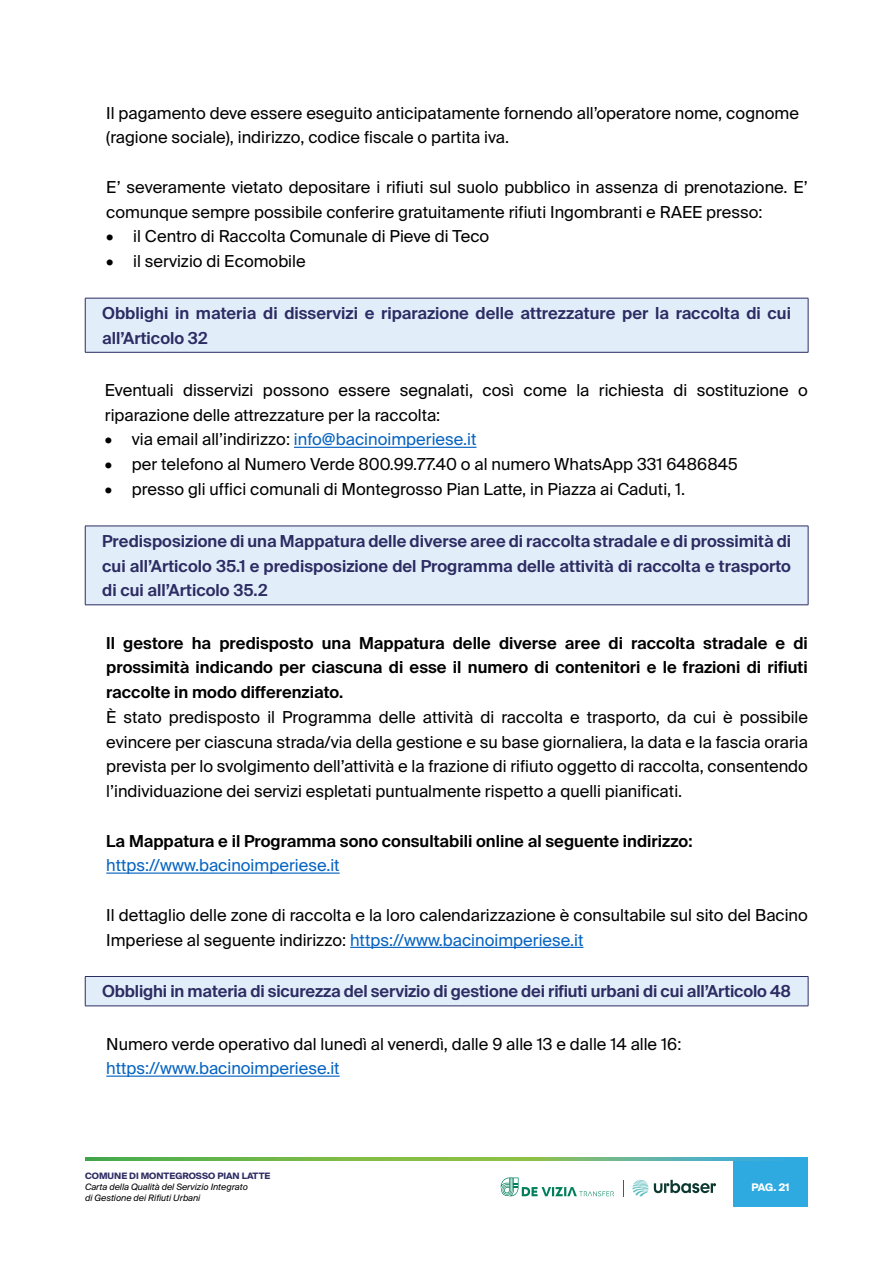
<style>
.page{position:relative;width:893px;height:1263px;background:#fff}
.page>*{position:absolute;margin:0;border:0;box-sizing:border-box;transform-origin:0 0}
.t1{font:16.5px/24.8px "Suisse Intl";color:#000}
.t2{font:600 16.5px/24.8px "Suisse Intl";color:#2d2c63}
.t3{font:600 16.5px/24.8px "Suisse Intl";color:#000;text-align:justify}
.t4{font:16.5px "Suisse Intl";color:#0563c1}
.t5{font:700 10.5px "Suisse Intl";color:#fff}
.t6{font:italic 8.85px/10.8px "Suisse Intl";color:#000}
.t7{font:700 8.85px "Suisse Intl";color:#2d2c63}
.s1{color:#0563c1}
</style>
<div class="page">
<div style="left:733px;top:1161px;width:75px;height:46px;background:#2eaae0"></div>
<svg style="left:85px;top:1158px;width:723px;height:3px;background:#6ab66c"></svg>
<svg style="left:654px;top:1180px;width:62px;height:13px"></svg>
<svg style="left:632px;top:1180px;width:16px;height:16px"></svg>
<svg style="left:501px;top:1177px;width:113px;height:19px"></svg>
<svg style="left:623px;top:1180px;width:1px;height:16px"></svg>
<hr style="left:294px;top:447px;width:182px;height:1px;background:#0563c1">
<hr style="left:106px;top:872px;width:234px;height:2px;background:#0563c1">
<hr style="left:350px;top:947px;width:233px;height:1px;background:#0563c1">
<hr style="left:106px;top:1075px;width:234px;height:2px;background:#0563c1">
<div style="left:85px;top:298px;width:723px;height:54px;background:#e1eefa"></div>
<hr style="left:85px;top:298px;width:723px;height:1px;background:#2d2c63">
<hr style="left:85px;top:298px;width:1px;height:54px;background:#2d2c63">
<hr style="left:808px;top:298px;width:1px;height:54px;background:#2d2c63">
<hr style="left:85px;top:352px;width:723px;height:1px;background:#2d2c63">
<div style="left:85px;top:526px;width:723px;height:79px;background:#e1eefa"></div>
<hr style="left:85px;top:526px;width:723px;height:1px;background:#2d2c63">
<hr style="left:85px;top:526px;width:1px;height:79px;background:#2d2c63">
<hr style="left:808px;top:526px;width:1px;height:79px;background:#2d2c63">
<hr style="left:85px;top:604px;width:723px;height:1px;background:#2d2c63">
<div style="left:85px;top:976px;width:723px;height:30px;background:#e1eefa"></div>
<hr style="left:85px;top:976px;width:723px;height:1px;background:#2d2c63">
<svg style="left:85px;top:977px;width:1px;height:29px"></svg>
<svg style="left:808px;top:977px;width:1px;height:29px"></svg>
<hr style="left:85px;top:1006px;width:723px;height:1px;background:#2d2c63">
<p class="t1" style="left:106px;top:101px;width:694px">Il pagamento deve essere eseguito anticipatamente fornendo all’operatore nome, cognome (ragione sociale), indirizzo, codice fiscale o partita iva.</p>
<p class="t1" style="left:106px;top:175px;width:703px">E’ severamente vietato depositare i rifiuti sul suolo pubblico in assenza di prenotazione. E’ comunque sempre possibile conferire gratuitamente rifiuti Ingombranti e RAEE presso:</p>
<p class="t1" style="left:106px;top:224px;width:385px">• il Centro di Raccolta Comunale di Pieve di Teco</p>
<p class="t1" style="left:106px;top:249px;width:201px">• il servizio di Ecomobile</p>
<p class="t2" style="left:102px;top:301px;width:690px">Obblighi in materia di disservizi e riparazione delle attrezzature per la raccolta di cui all’Articolo 32</p>
<p class="t1" style="left:105px;top:378px;width:705px">Eventuali disservizi possono essere segnalati, così come la richiesta di sostituzione o riparazione delle attrezzature per la raccolta:</p>
<p class="t1" style="left:105px;top:427px;width:373px">• via email all’indirizzo: <span class="s1">info@bacinoimperiese.it</span></p>
<p class="t1" style="left:105px;top:452px;width:635px">• per telefono al Numero Verde 800.99.77.40 o al numero WhatsApp 331 6486845</p>
<p class="t1" style="left:105px;top:477px;width:582px">• presso gli uffici comunali di Montegrosso Pian Latte, in Piazza ai Caduti, 1.</p>
<p class="t2" style="left:102px;top:529px;width:690px;text-align:justify">Predisposizione di una Mappatura delle diverse aree di raccolta stradale e di prossimità di cui all’Articolo 35.1 e predisposizione del Programma delle attività di raccolta e trasporto di cui all’Articolo 35.2</p>
<p class="t3" style="left:106px;top:630px;width:703px">Il gestore ha predisposto una Mappatura delle diverse aree di raccolta stradale e di prossimità indicando per ciascuna di esse il numero di contenitori e le frazioni di rifiuti raccolte in modo differenziato.</p>
<p class="t1" style="left:106px;top:705px;width:703px;text-align:justify">È stato predisposto il Programma delle attività di raccolta e trasporto, da cui è possibile evincere per ciascuna strada/via della gestione e su base giornaliera, la data e la fascia oraria prevista per lo svolgimento dell’attività e la frazione di rifiuto oggetto di raccolta, consentendo l’individuazione dei servizi espletati puntualmente rispetto a quelli pianificati.</p>
<p class="t3" style="left:106px;top:828px;width:588px">La Mappatura e il Programma sono consultabili online al seguente indirizzo:</p>
<p class="t4" style="left:106px;top:856px;width:235px">https://www.bacinoimperiese.it</p>
<p class="t1" style="left:106px;top:903px;width:703px">Il dettaglio delle zone di raccolta e la loro calendarizzazione è consultabile sul sito del Bacino<br>Imperiese al seguente indirizzo: <span class="s1">https://www.bacinoimperiese.it</span></p>
<p class="t2" style="left:102px;top:979px;width:690px">Obblighi in materia di sicurezza del servizio di gestione dei rifiuti urbani di cui all’Articolo 48</p>
<p class="t1" style="left:106px;top:1031px;width:577px">Numero verde operativo dal lunedì al venerdì, dalle 9 alle 13 e dalle 14 alle 16:</p>
<p class="t4" style="left:106px;top:1059px;width:235px">https://www.bacinoimperiese.it</p>
<p class="t7" style="left:85px;top:1171px;width:187px">COMUNE DI MONTEGROSSO PIAN LATTE</p>
<p class="t6" style="left:85px;top:1182px;width:164px">Carta della Qualità del Servizio Integrato di Gestione dei Rifiuti Urbani</p>
<p class="t5" style="left:752px;top:1181px;width:40px">PAG. 21</p>
</div>
